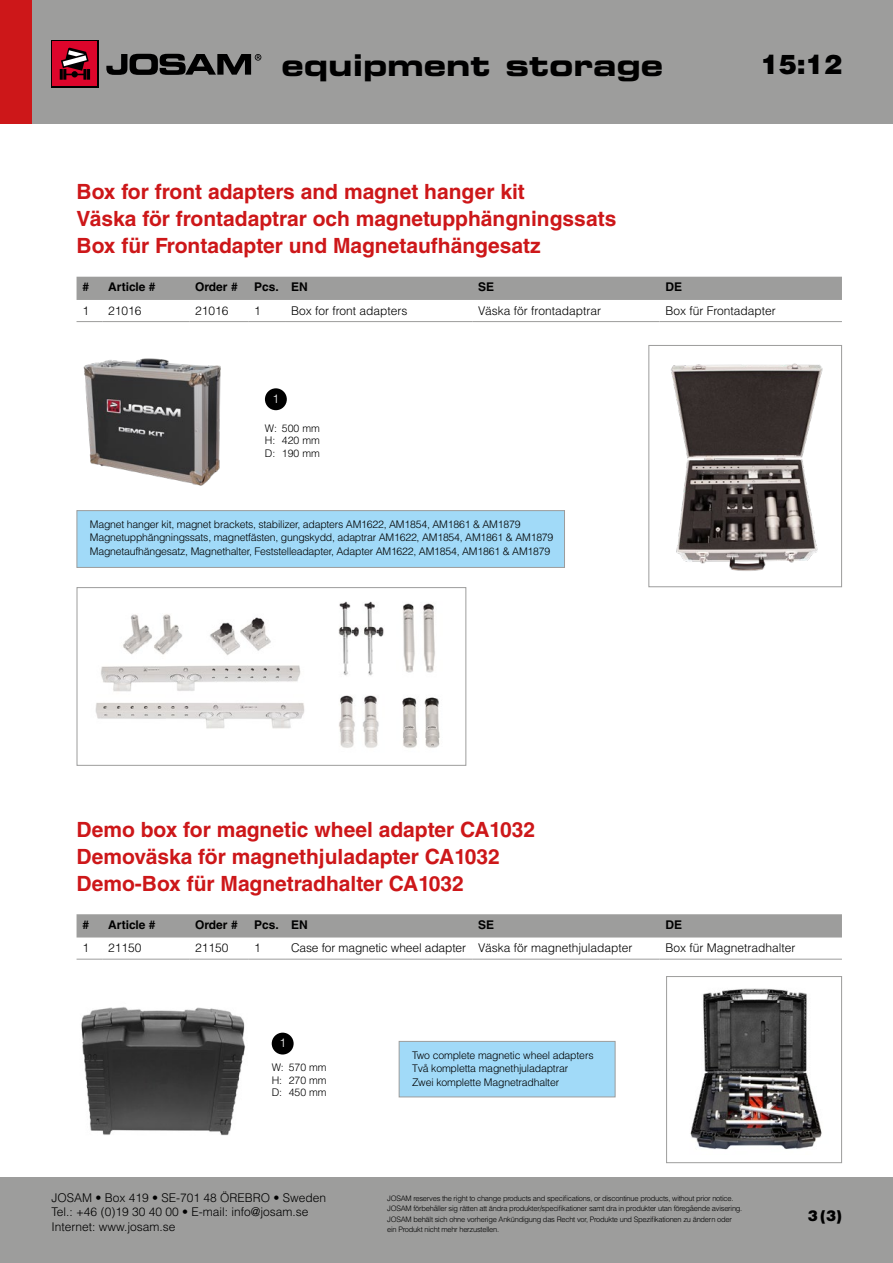
<style>
.page{position:relative;width:893px;height:1263px;background:#fff}
.page>*{position:absolute;margin:0;border:0;box-sizing:border-box;transform-origin:0 0}
.t1{font:30px "Eurostile LT Std Bold Ex 2";color:#000}
.t2{font:900 27px "Helvetica LT Std";color:#000}
.t3{font:700 21px "Helvetica LT Std";color:#cd1719}
.t4{font:900 15px "Helvetica LT Std";color:#000}
.Productsheet_BodyTex{font:300 12px/14.4px "Helvetica LT Std";color:#000}
.Productsheet_TableHe{font:700 12px "Helvetica LT Std";color:#000}
.Productsheet_NumberC{font:300 12px "Helvetica LT Std";color:#fff}
.t5{font:300 10.5px/12.6px "Helvetica LT Std";letter-spacing:-.02em;color:#000;text-align:justify}
.t6{font:300 7.5px/10.5px "Helvetica LT Std";letter-spacing:-.03em;color:#000}
</style>
<div class="page">
<div style="left:0;top:0;width:893px;height:123px;background:#9d9d9c"></div>
<div style="left:51px;top:40px;width:48px;height:48px;background:linear-gradient(to right,#000,#000)"></div>
<div style="left:53px;top:42px;width:44px;height:44px;background:#dd052b"></div>
<svg style="left:60px;top:48px;width:30px;height:32px"></svg>
<svg style="left:106px;top:54px;width:155px;height:21px"></svg>
<div style="left:0;top:0;width:32px;height:123px;background:#cd1719"></div>
<div style="left:0;top:1178px;width:893px;height:85px;background:#9d9d9c"></div>
<div style="left:77px;top:277px;width:765px;height:23px;background:#9d9d9c"></div>
<svg style="left:77px;top:321px;width:25px;height:1px"></svg>
<hr style="left:102px;top:321px;width:87px;height:1px;background:#9d9d9c">
<hr style="left:189px;top:321px;width:59px;height:1px;background:#9d9d9c">
<hr style="left:248px;top:321px;width:37px;height:1px;background:#9d9d9c">
<hr style="left:285px;top:321px;width:187px;height:1px;background:#9d9d9c">
<hr style="left:472px;top:321px;width:187px;height:1px;background:#9d9d9c">
<hr style="left:659px;top:321px;width:183px;height:1px;background:#9d9d9c">
<img style="left:671px;top:363px;width:152px;height:208px">
<div style="left:648px;top:345px;width:194px;height:242px;border:1px solid #9d9d9c"></div>
<div style="left:77px;top:510px;width:488px;height:58px;background:#a1daf8;border:1px solid #9d9d9c"></div>
<div style="left:265px;top:388px;width:22px;height:22px;background:#000;border-radius:50%"></div>
<img style="left:83px;top:358px;width:138px;height:128px">
<img style="left:95px;top:601px;width:345px;height:147px">
<div style="left:77px;top:587px;width:389px;height:179px;border:1px solid #9d9d9c"></div>
<img style="left:81px;top:1007px;width:164px;height:129px">
<div style="left:77px;top:914px;width:765px;height:23px;background:#9d9d9c"></div>
<svg style="left:77px;top:959px;width:25px;height:1px"></svg>
<hr style="left:102px;top:959px;width:87px;height:1px;background:#9d9d9c">
<hr style="left:189px;top:959px;width:59px;height:1px;background:#9d9d9c">
<hr style="left:248px;top:959px;width:37px;height:1px;background:#9d9d9c">
<hr style="left:285px;top:959px;width:187px;height:1px;background:#9d9d9c">
<hr style="left:472px;top:959px;width:187px;height:1px;background:#9d9d9c">
<hr style="left:659px;top:959px;width:183px;height:1px;background:#9d9d9c">
<div style="left:272px;top:1033px;width:22px;height:21px;background:#000;border-radius:50%"></div>
<div style="left:399px;top:1041px;width:216px;height:56px;background:#a1daf8;border:1px solid #9d9d9c"></div>
<div style="left:666px;top:976px;width:176px;height:187px;border:1px solid #9d9d9c"></div>
<img style="left:690px;top:988px;width:132px;height:162px">
<h1 class="t1" style="left:281px;top:44px;width:383px">equipment storage</h1>
<h2 class="t2" style="left:761px;top:47px;width:83px">15:12</h2>
<p class="t3" style="left:77px;top:179px;width:450px">Box for front adapters and magnet hanger kit</p>
<p class="t3" style="left:77px;top:206px;width:541px">Väska för frontadaptrar och magnetupphängningssats</p>
<p class="t3" style="left:77px;top:233px;width:466px">Box für Frontadapter und Magnetaufhängesatz</p>
<p class="Productsheet_TableHe" style="left:83px;top:280px;width:8px">#</p>
<p class="Productsheet_TableHe" style="left:108px;top:280px;width:49px">Article #</p>
<p class="Productsheet_TableHe" style="left:195px;top:280px;width:44px">Order #</p>
<p class="Productsheet_TableHe" style="left:254px;top:280px;width:26px">Pcs.</p>
<p class="Productsheet_TableHe" style="left:291px;top:280px;width:18px">EN</p>
<p class="Productsheet_TableHe" style="left:478px;top:280px;width:18px">SE</p>
<p class="Productsheet_TableHe" style="left:665px;top:280px;width:18px">DE</p>
<p class="Productsheet_BodyTex" style="left:83px;top:303px;width:8px">1</p>
<p class="Productsheet_BodyTex" style="left:108px;top:303px;width:35px">21016</p>
<p class="Productsheet_BodyTex" style="left:195px;top:303px;width:35px">21016</p>
<p class="Productsheet_BodyTex" style="left:254px;top:303px;width:8px">1</p>
<p class="Productsheet_BodyTex" style="left:291px;top:303px;width:118px">Box for front adapters</p>
<p class="Productsheet_BodyTex" style="left:478px;top:303px;width:124px">Väska för frontadaptrar</p>
<p class="Productsheet_BodyTex" style="left:665px;top:303px;width:112px">Box für Frontadapter</p>
<p class="Productsheet_NumberC" style="left:273px;top:391px;width:8px">1</p>
<p class="t5" style="left:265px;top:422px;width:56px">W: 500 mm H: 420 mm D: 190 mm</p>
<p class="t5" style="left:90px;top:518px;width:432px">Magnet hanger kit, magnet brackets, stabilizer, adapters AM1622, AM1854, AM1861 &amp; AM1879</p>
<p class="t5" style="left:90px;top:531px;width:465px">Magnetupphängningssats, magnetfästen, gungskydd, adaptrar AM1622, AM1854, AM1861 &amp; AM1879</p>
<p class="t5" style="left:90px;top:545px;width:462px">Magnetaufhängesatz, Magnethalter, Feststelleadapter, Adapter AM1622, AM1854, AM1861 &amp; AM1879</p>
<p class="t3" style="left:77px;top:817px;width:460px">Demo box for magnetic wheel adapter CA1032</p>
<p class="t3" style="left:77px;top:844px;width:425px">Demoväska för magnethjuladapter CA1032</p>
<p class="t3" style="left:77px;top:871px;width:389px">Demo-Box für Magnetradhalter CA1032</p>
<p class="Productsheet_TableHe" style="left:83px;top:917px;width:8px">#</p>
<p class="Productsheet_TableHe" style="left:108px;top:917px;width:49px">Article #</p>
<p class="Productsheet_TableHe" style="left:195px;top:917px;width:44px">Order #</p>
<p class="Productsheet_TableHe" style="left:254px;top:917px;width:26px">Pcs.</p>
<p class="Productsheet_TableHe" style="left:291px;top:917px;width:18px">EN</p>
<p class="Productsheet_TableHe" style="left:478px;top:917px;width:18px">SE</p>
<p class="Productsheet_TableHe" style="left:665px;top:917px;width:18px">DE</p>
<p class="Productsheet_BodyTex" style="left:83px;top:940px;width:8px">1</p>
<p class="Productsheet_BodyTex" style="left:108px;top:940px;width:35px">21150</p>
<p class="Productsheet_BodyTex" style="left:195px;top:940px;width:35px">21150</p>
<p class="Productsheet_BodyTex" style="left:254px;top:940px;width:8px">1</p>
<p class="Productsheet_BodyTex" style="left:291px;top:940px;width:177px">Case for magnetic wheel adapter</p>
<p class="Productsheet_BodyTex" style="left:478px;top:940px;width:156px">Väska för magnethjuladapter</p>
<p class="Productsheet_BodyTex" style="left:665px;top:940px;width:132px">Box für Magnetradhalter</p>
<p class="Productsheet_NumberC" style="left:279px;top:1036px;width:8px">1</p>
<p class="t5" style="left:272px;top:1061px;width:56px">W: 570 mm H: 270 mm D: 450 mm</p>
<p class="Productsheet_BodyTex" style="left:51px;top:1190px;width:276px">JOSAM • Box 419 • SE-701 48 ÖREBRO • Sweden<br>Tel.: +46 (0)19 30 40 00 • E-mail: info@josam.se<br>Internet: www.josam.se</p>
<p class="t5" style="left:412px;top:1049px;width:183px">Two complete magnetic wheel adapters</p>
<p class="t5" style="left:412px;top:1062px;width:158px">Två kompletta magnethjuladaptrar</p>
<p class="t5" style="left:412px;top:1076px;width:149px">Zwei komplette Magnetradhalter</p>
<p class="t6" style="left:387px;top:1192px;width:357px">JOSAM reserves the right to change products and specifications, or discontinue products, without prior notice.<br>JOSAM förbehåller sig rätten att ändra produkter/specifikationer samt dra in produkter utan föregående avisering.<br>JOSAM behält sich ohne vorherige Ankündigung das Recht vor, Produkte und Spezifikationen zu ändern oder ein Produkt nicht mehr herzustellen.</p>
<h3 class="t4" style="left:808px;top:1205px;width:36px">3 (3)</h3>
</div>
